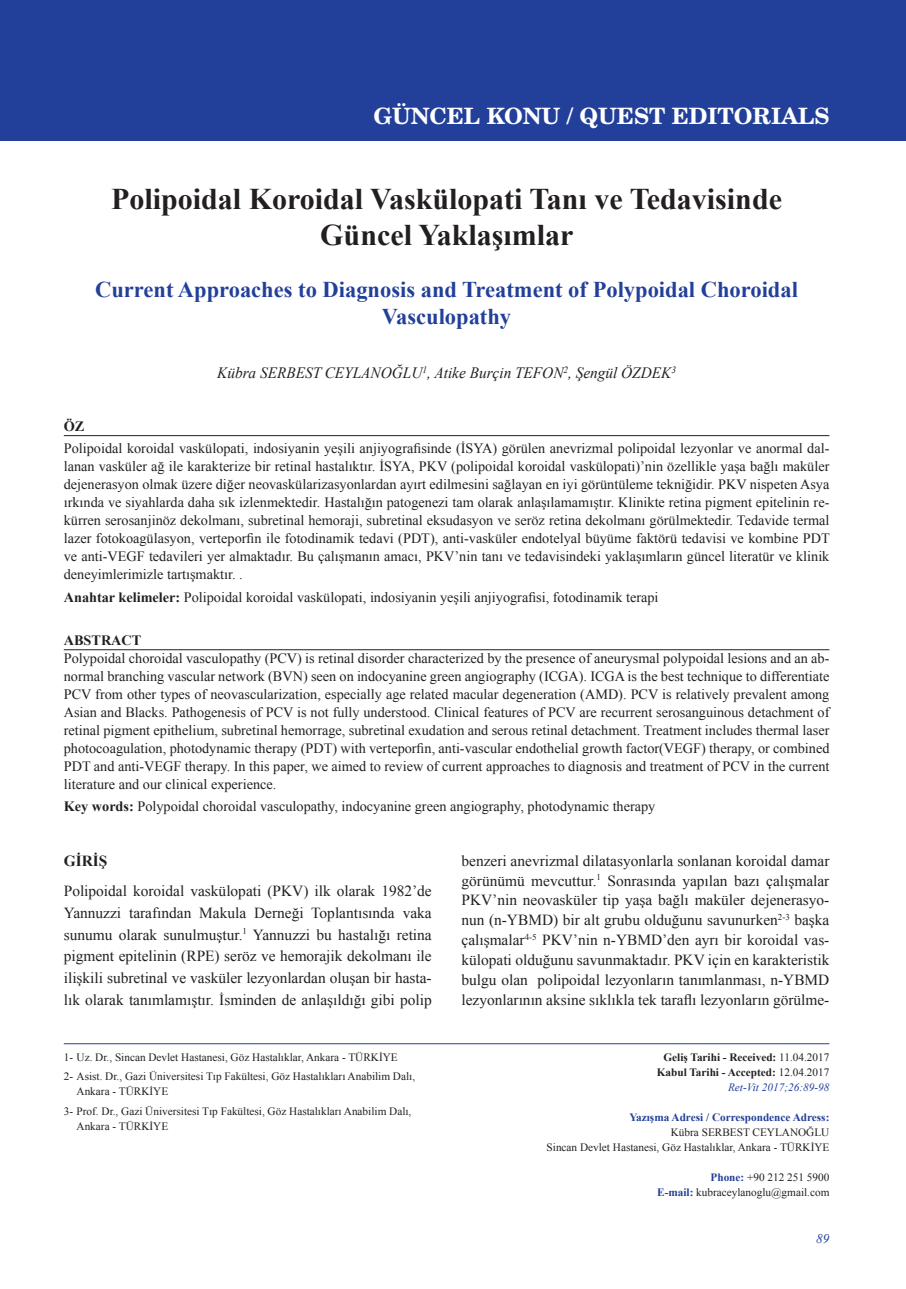
<style>
.page{position:relative;width:906px;height:1289px;background:#fff}
.page>*{position:absolute;margin:0;border:0;box-sizing:border-box;transform-origin:0 0}
.t1{font:700 30px/36px "Times New Roman";color:#231f20;text-align:center}
.t2{font:700 22.5px/27px "Times New Roman";color:#223f9a;text-align:center}
.t3{font:700 22.5px "Te X Gyre Schola";color:#fff}
.t4{font:italic 15.75px "Times New Roman";color:#231f20}
.t5{font:15.3px/19.8px "Times New Roman";color:#231f20;text-align:justify}
.t6{font:700 15.3px "Times New Roman";color:#231f20}
.t7{font:14.25px/18px "Times New Roman";color:#231f20;text-align:justify}
.t8{font:700 14.25px "Times New Roman";color:#231f20}
.t9{font:italic 13.2px "Times New Roman";color:#223f9a}
.t10{font:11.25px/19.2px "Times New Roman";color:#231f20}
.t11{font:700 11.25px/15px "Times New Roman";color:#231f20;text-align:right}
.t12{font:700 11.25px "Times New Roman";color:#223f9a}
.s1{font-weight:700}
.s2{font-weight:400}
.s3{font-weight:400;font-style:italic;color:#223f9a}
.s4{font-weight:700;color:#223f9a}
</style>
<div class="page">
<div style="left:0;top:0;width:906px;height:140px;background:#223f9a"></div>
<hr style="left:64px;top:1043px;width:765px;height:1px;background:#223f9a">
<hr style="left:64px;top:435px;width:765px;height:1px;background:#231f20">
<hr style="left:64px;top:649px;width:765px;height:1px;background:#231f20">
<h2 class="t3" style="left:373px;top:106px;width:457px">GÜNCEL KONU / QUEST EDITORIALS</h2>
<h1 class="t1" style="left:111px;top:181px;width:672px">Polipoidal Koroidal Vaskülopati Tanı ve Tedavisinde<br>Güncel Yaklaşımlar</h1>
<h2 class="t2" style="left:95px;top:276px;width:704px">Current Approaches to Diagnosis and Treatment of Polypoidal Choroidal<br>Vasculopathy</h2>
<p class="t4" style="left:217px;top:364px;width:460px">Kübra SERBEST CEYLANOĞLU<sup>1</sup>, Atike Burçin TEFON<sup>2</sup>, Şengül ÖZDEK<sup>3</sup></p>
<p class="t8" style="left:64px;top:418px;width:22px">ÖZ</p>
<p class="t7" style="left:64px;top:439px;width:767px">Polipoidal koroidal vaskülopati, indosiyanin yeşili anjiyografisinde (İSYA) görülen anevrizmal polipoidal lezyonlar ve anormal dal&shy;lanan vasküler ağ ile karakterize bir retinal hastalıktır. İSYA, PKV (polipoidal koroidal vaskülopati)’nin özellikle yaşa bağlı maküler dejenerasyon olmak üzere diğer neovaskülarizasyonlardan ayırt edilmesini sağlayan en iyi görüntüleme tekniğidir. PKV nispeten Asya ırkında ve siyahlarda daha sık izlenmektedir. Hastalığın patogenezi tam olarak anlaşılamamıştır. Klinikte retina pigment epitelinin re&shy;kürren serosanjinöz dekolmanı, subretinal hemoraji, subretinal eksudasyon ve seröz retina dekolmanı görülmektedir. Tedavide termal lazer fotokoagülasyon, verteporfin ile fotodinamik tedavi (PDT), anti-vasküler endotelyal büyüme faktörü tedavisi ve kombine PDT ve anti-VEGF tedavileri yer almaktadır. Bu çalışmanın amacı, PKV’nin tanı ve tedavisindeki yaklaşımların güncel literatür ve klinik deneyimlerimizle tartışmaktır. .</p>
<p class="t7" style="left:64px;top:587px;width:596px"><span class="s1">Anahtar kelimeler:</span> Polipoidal koroidal vaskülopati, indosiyanin yeşili anjiyografisi, fotodinamik terapi</p>
<p class="t8" style="left:64px;top:632px;width:79px">ABSTRACT</p>
<p class="t7" style="left:64px;top:649px;width:767px">Polypoidal choroidal vasculopathy (PCV) is retinal disorder characterized by the presence of aneurysmal polypoidal lesions and an ab&shy;normal branching vascular network (BVN) seen on indocyanine green angiography (ICGA). ICGA is the best technique to differentiate PCV from other types of neovascularization, especially age related macular degeneration (AMD). PCV is relatively prevalent among Asian and Blacks. Pathogenesis of PCV is not fully understood. Clinical features of PCV are recurrent serosanguinous detachment of retinal pigment epithelium, subretinal hemorrage, subretinal exudation and serous retinal detachment. Treatment includes thermal laser photocoagulation, photodynamic therapy (PDT) with verteporfin, anti-vascular endothelial growth factor(VEGF) therapy, or combined PDT and anti-VEGF therapy. In this paper, we aimed to review of current approaches to diagnosis and treatment of PCV in the current literature and our clinical experience.</p>
<p class="t7" style="left:64px;top:797px;width:593px"><span class="s1">Key words:</span> Polypoidal choroidal vasculopathy, indocyanine green angiography, photodynamic therapy</p>
<p class="t6" style="left:64px;top:852px;width:45px">GİRİŞ</p>
<p class="t5" style="left:64px;top:880px;width:369px;line-height:21.8px">Polipoidal koroidal vaskülopati (PKV) ilk olarak 1982’de Yannuzzi tarafından Makula Derneği Toplantısında vaka sunumu olarak sunulmuştur.<sup>1</sup> Yannuzzi bu hastalığı retina pigment epitelinin (RPE) seröz ve hemorajik dekolmanı ile ilişkili subretinal ve vasküler lezyonlardan oluşan bir hasta&shy;lık olarak tanımlamıştır. İsminden de anlaşıldığı gibi polip</p>
<p class="t5" style="left:461px;top:850px;width:369px">benzeri anevrizmal dilatasyonlarla sonlanan koroidal damar görünümü mevcuttur.<sup>1</sup> Sonrasında yapılan bazı çalışmalar PKV’nin neovasküler tip yaşa bağlı maküler dejenerasyo&shy;nun (n-YBMD) bir alt grubu olduğunu savunurken<sup>2-3</sup> başka çalışmalar<sup>4-5</sup> PKV’nin n-YBMD’den ayrı bir koroidal vas&shy;külopati olduğunu savunmaktadır. PKV için en karakteristik bulgu olan polipoidal lezyonların tanımlanması, n-YBMD lezyonlarının aksine sıklıkla tek taraflı lezyonların görülme-</p>
<p class="t10" style="left:64px;top:1047px;width:353px">1- Uz. Dr., Sincan Devlet Hastanesi, Göz Hastalıklar, Ankara - TÜRKİYE<br>2- Asist. Dr., Gazi Üniversitesi Tıp Fakültesi, Göz Hastalıkları Anabilim Dalı,</p>
<p class="t10" style="left:64px;top:1081px;width:349px;text-indent:13px">Ankara - TÜRKİYE<br>3- Prof. Dr., Gazi Üniversitesi Tıp Fakültesi, Göz Hastalıkları Anabilim Dalı,</p>
<p class="t10" style="left:77px;top:1116px;width:93px">Ankara - TÜRKİYE</p>
<p class="t11" style="left:657px;top:1049px;width:174px">Geliş Tarihi - Received: <span class="s2">11.04.2017<br></span>Kabul Tarihi - Accepted: <span class="s2">12.04.2017<br></span><span class="s3">Ret-Vit 2017;26:89-98</span></p>
<p class="t12" style="left:629px;top:1111px;width:201px">Yazışma Adresi / Correspondence Adress:</p>
<p class="t10" style="left:546px;top:1124px;width:284px;line-height:15px;text-align:right">Kübra SERBEST CEYLANOĞLU<br>Sincan Devlet Hastanesi, Göz Hastalıklar, Ankara - TÜRKİYE</p>
<p class="t10" style="left:657px;top:1169px;width:174px;line-height:15px;text-align:right"><span class="s4">Phone:</span> +90 212 251 5900<br><span class="s4">E-mail:</span> kubraceylanoglu@gmail.com</p>
<p class="t9" style="left:816px;top:1230px;width:15px">89</p>
</div>
